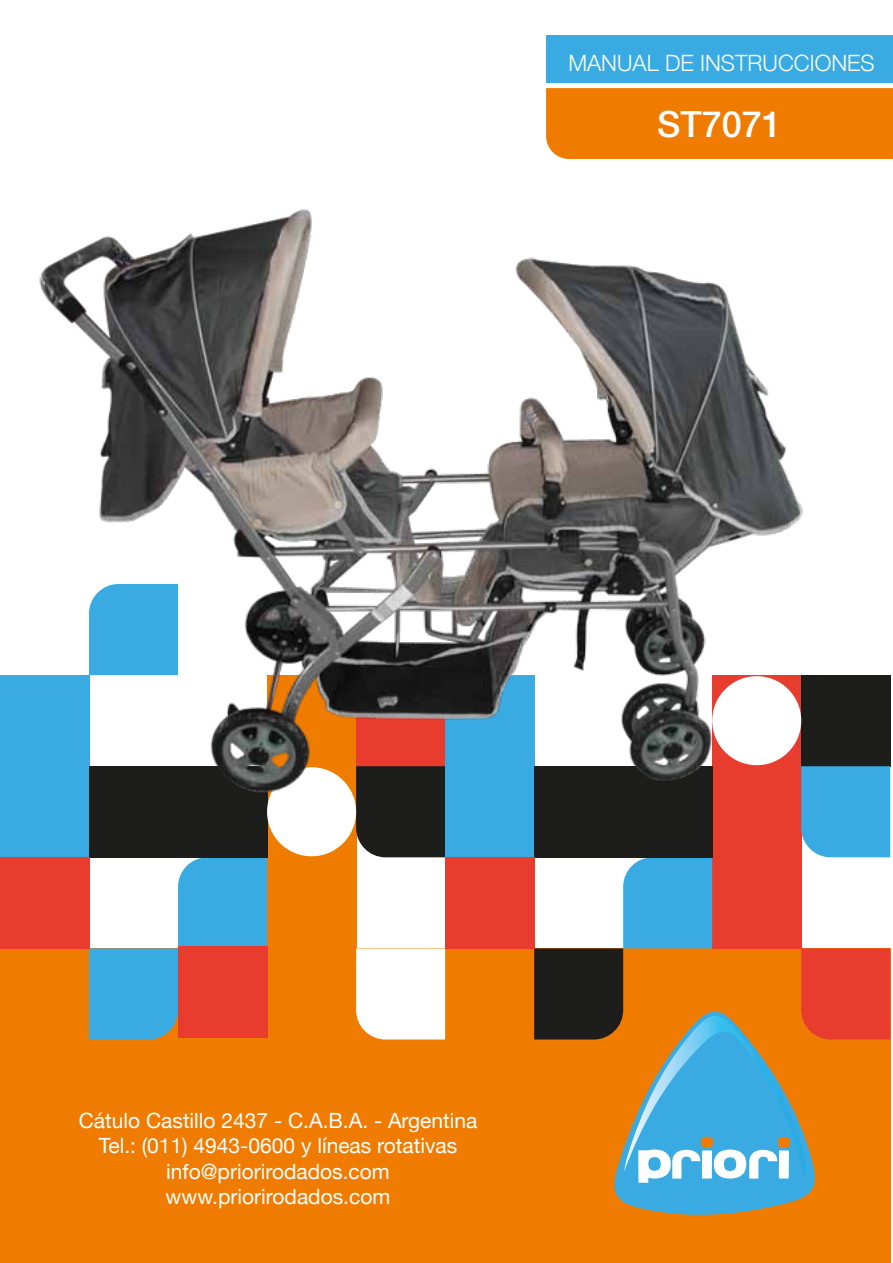
<style>
.page{position:relative;width:893px;height:1263px;background:#fff}
.page>*{position:absolute;margin:0;border:0;box-sizing:border-box;transform-origin:0 0}
.t1{font:500 36px "Helvetica Neue";color:#fff}
.t2{font:300 22.5px "Helvetica Neue";color:#fff}
.t3{font:21px/25.2px "Helvetica Neue";color:#fff;text-align:center}
</style>
<div class="page">
<div style="left:546px;top:35px;width:347px;height:47px;background:#39abe2"></div>
<div style="left:0;top:948px;width:890px;height:315px;background:#ef7c00"></div>
<div style="left:267px;top:675px;width:89px;height:273px;background:#ef7c00"></div>
<div style="left:0;top:675px;width:89px;height:182px;background:#39abe2"></div>
<div style="left:356px;top:805px;width:89px;height:52px;background:#1d1d1b"></div>
<div style="left:356px;top:948px;width:89px;height:91px;background:#fff"></div>
<svg style="left:89px;top:857px;width:178px;height:182px"></svg>
<div style="left:89px;top:766px;width:178px;height:91px;background:#1d1d1b"></div>
<div style="left:178px;top:946px;width:89px;height:91px;background:#e73c2e"></div>
<div style="left:0;top:857px;width:89px;height:91px;background:#e73c2e"></div>
<div style="left:267px;top:767px;width:89px;height:89px;background:#fff;border-radius:50%"></div>
<div style="left:712px;top:675px;width:89px;height:273px;background:#e73c2e"></div>
<div style="left:445px;top:675px;width:89px;height:182px;background:#39abe2"></div>
<div style="left:801px;top:675px;width:89px;height:91px;background:#1d1d1b"></div>
<div style="left:801px;top:766px;width:89px;height:91px;background:#39abe2"></div>
<div style="left:801px;top:948px;width:89px;height:91px;background:#e73c2e"></div>
<svg style="left:534px;top:857px;width:178px;height:182px"></svg>
<div style="left:534px;top:766px;width:178px;height:91px;background:#1d1d1b"></div>
<div style="left:445px;top:857px;width:89px;height:91px;background:#e73c2e"></div>
<div style="left:546px;top:88px;width:347px;height:71px;background:#ef7c00"></div>
<svg style="left:607px;top:999px;width:217px;height:216px"></svg>
<svg style="left:638px;top:1177px;width:152px;height:6px"></svg>
<img style="left:624px;top:1016px;width:185px;height:161px">
<img style="left:39px;top:209px;width:800px;height:596px">
<p class="t2" style="left:568px;top:45px;width:308px">MANUAL DE INSTRUCCIONES</p>
<h1 class="t1" style="left:657px;top:96px;width:126px">ST7071</h1>
<p class="t3" style="left:79px;top:1107px;width:400px">Cátulo Castillo 2437 - C.A.B.A. - Argentina Tel.: (011) 4943-0600 y líneas rotativas info@priorirodados.com www.priorirodados.com</p>
</div>
